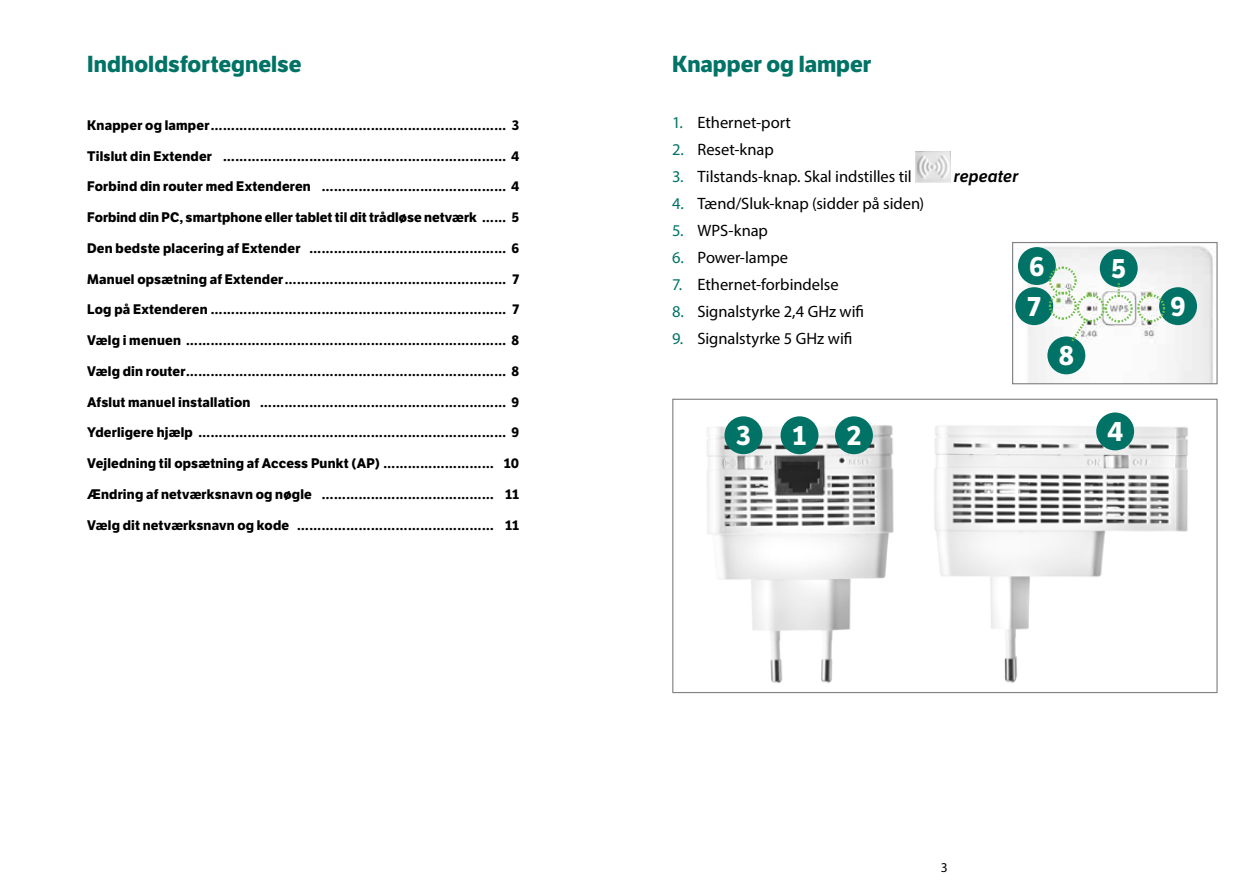
<style>
.page{position:relative;width:1259px;height:893px;background:#fff}
.page>*{position:absolute;margin:0;border:0;box-sizing:border-box;transform-origin:0 0}
.t1{font:700 26.7px "LFT Etica";color:#fff}
.t2{font:700 22.5px "LFT Etica";color:#007366}
.t3{font:16.5px "Myriad Pro";letter-spacing:-.005em;color:#000}
.t4{font:italic 16.5px "LFT Etica SB";color:#000}
.t5{font:700 13.5px "LFT Etica";letter-spacing:.015em;color:#000}
.t6{font:13.5px "Myriad Pro";color:#000}
.s1{color:#007366}
</style>
<div class="page">
<img style="left:915px;top:152px;width:35px;height:30px">
<img style="left:707px;top:416px;width:187px;height:268px">
<div style="left:672px;top:399px;width:545px;height:294px;border:1px solid #808285"></div>
<div style="left:780px;top:416px;width:38px;height:38px;background:#007366;border-radius:50%"></div>
<div style="left:835px;top:416px;width:38px;height:38px;background:#007366;border-radius:50%"></div>
<div style="left:724px;top:416px;width:38px;height:38px;background:#007366;border-radius:50%"></div>
<img style="left:1015px;top:246px;width:198px;height:136px">
<div style="left:1012px;top:242px;width:205px;height:142px;border:1px solid #808285"></div>
<div style="left:1099px;top:249px;width:38px;height:38px;background:#007366;border-radius:50%"></div>
<div style="left:1018px;top:247px;width:38px;height:38px;background:#007366;border-radius:50%"></div>
<div style="left:1015px;top:287px;width:38px;height:38px;background:#007366;border-radius:50%"></div>
<div style="left:1047px;top:336px;width:38px;height:38px;background:#007366;border-radius:50%"></div>
<div style="left:1159px;top:287px;width:38px;height:38px;background:#007366;border-radius:50%"></div>
<svg style="left:1047px;top:265px;width:119px;height:79px"></svg>
<img style="left:934px;top:418px;width:254px;height:265px">
<div style="left:1096px;top:412px;width:38px;height:38px;background:#007366;border-radius:50%"></div>
<h2 class="t2" style="left:87px;top:50px;width:216px">Indholdsfortegnelse</h2>
<p class="t5" style="left:87px;top:117px;width:433px">Knapper og lamper……………………………………………………………… 3</p>
<p class="t5" style="left:87px;top:147px;width:434px">Tilslut din Extender …………………………………………………………… 4</p>
<p class="t5" style="left:87px;top:178px;width:433px">Forbind din router med Extenderen ……………………………………… 4</p>
<p class="t5" style="left:87px;top:209px;width:434px">Forbind din PC, smartphone eller tablet til dit trådløse netværk …… 5</p>
<p class="t5" style="left:87px;top:240px;width:434px">Den bedste placering af Extender ………………………………………… 6</p>
<p class="t5" style="left:87px;top:270px;width:433px">Manuel opsætning af Extender……………………………………………… 7</p>
<p class="t5" style="left:87px;top:301px;width:433px">Log på Extenderen ……………………………………………………………… 7</p>
<p class="t5" style="left:87px;top:332px;width:433px">Vælg i menuen …………………………………………………………………… 8</p>
<p class="t5" style="left:87px;top:363px;width:433px">Vælg din router…………………………………………………………………… 8</p>
<p class="t5" style="left:87px;top:394px;width:433px">Afslut manuel installation …………………………………………………… 9</p>
<p class="t5" style="left:87px;top:424px;width:433px">Yderligere hjælp ………………………………………………………………… 9</p>
<p class="t5" style="left:87px;top:455px;width:434px">Vejledning til opsætning af Access Punkt (AP) ……………………… 10</p>
<p class="t5" style="left:87px;top:486px;width:433px">Ændring af netværksnavn og nøgle …………………………………… 11</p>
<p class="t5" style="left:87px;top:517px;width:433px">Vælg dit netværksnavn og kode ………………………………………… 11</p>
<h2 class="t2" style="left:672px;top:50px;width:201px">Knapper og lamper</h2>
<p class="t3" style="left:672px;top:113px;width:120px"><span class="s1">1.</span> Ethernet-port</p>
<p class="t3" style="left:672px;top:140px;width:103px"><span class="s1">2.</span> Reset-knap</p>
<p class="t3" style="left:672px;top:167px;width:241px"><span class="s1">3.</span> Tilstands-knap. Skal indstilles til</p>
<p class="t4" style="left:953px;top:166px;width:66px">repeater</p>
<p class="t3" style="left:672px;top:194px;width:254px"><span class="s1">4.</span> Tænd/Sluk-knap (sidder på siden)</p>
<p class="t3" style="left:672px;top:221px;width:97px"><span class="s1">5.</span> WPS-knap</p>
<p class="t3" style="left:672px;top:248px;width:118px"><span class="s1">6.</span> Power-lampe</p>
<p class="t3" style="left:672px;top:275px;width:168px"><span class="s1">7.</span> Ethernet-forbindelse</p>
<p class="t3" style="left:672px;top:302px;width:194px"><span class="s1">8.</span> Signalstyrke 2,4 GHz wifi</p>
<p class="t3" style="left:672px;top:328px;width:182px"><span class="s1">9.</span> Signalstyrke 5 GHz wifi</p>
<h1 class="t1" style="left:1029px;top:250px;width:17px">6</h1>
<h1 class="t1" style="left:1111px;top:252px;width:16px">5</h1>
<h1 class="t1" style="left:1027px;top:290px;width:15px">7</h1>
<h1 class="t1" style="left:1058px;top:339px;width:17px">8</h1>
<h1 class="t1" style="left:736px;top:419px;width:16px">3</h1>
<h1 class="t1" style="left:792px;top:419px;width:16px">1</h1>
<h1 class="t1" style="left:846px;top:419px;width:16px">2</h1>
<h1 class="t1" style="left:1107px;top:415px;width:18px">4</h1>
<h1 class="t1" style="left:1170px;top:290px;width:17px">9</h1>
<p class="t6" style="left:940px;top:859px;width:8px">3</p>
</div>
